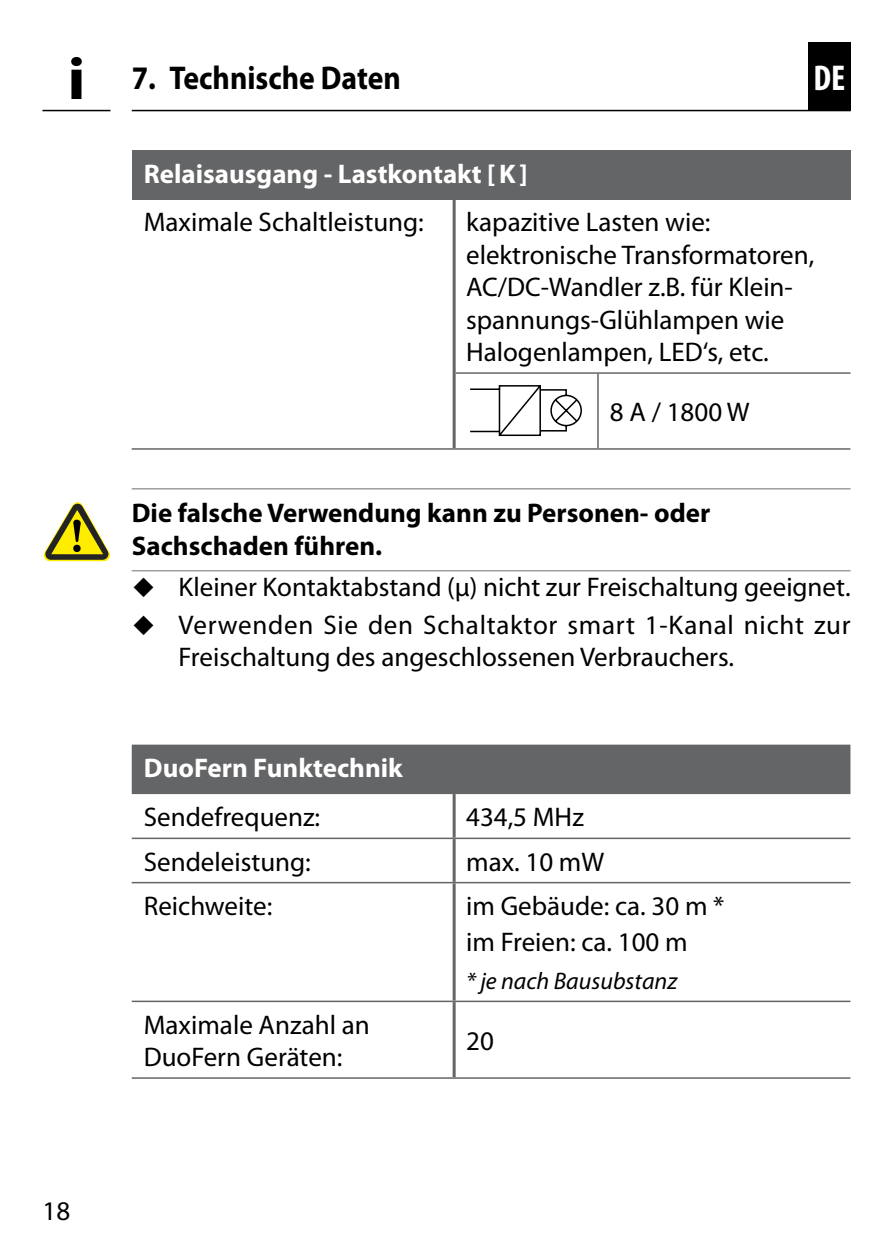
<style>
.page{position:relative;width:893px;height:1259px;background:#fff}
.page>*{position:absolute;margin:0;border:0;box-sizing:border-box;transform-origin:0 0}
.INFO-Icon{font:700 60px "Myriad Pro";color:#000;scale:1.1 1}
.t1{font:700 condensed 36px "Myriad Pro";color:#fff}
.Kapitel_ab_2_-_DE{font:700 33px "Myriad Pro";color:#000;scale:.9 1}
.Fließtext_-_DE{font:27px/32.4px "Myriad Pro";color:#000}
.Sicherheitshinweise{font:700 27px/32.4px "Myriad Pro";color:#000}
.Fließtext_-_DE-2{font:700 27px "Myriad Pro";color:#fff}
.Fußnote_-_DE{font:italic 24px "Myriad Pro";color:#000}
</style>
<div class="page">
<div style="left:808px;top:42px;width:42px;height:69px;background:#000"></div>
<div style="left:132px;top:150px;width:718px;height:50px;background:#646567"></div>
<hr style="left:598px;top:372px;width:252px;height:2px;background:#646567">
<hr style="left:598px;top:448px;width:252px;height:2px;background:#646567">
<hr style="left:456px;top:372px;width:142px;height:2px;background:#646567">
<hr style="left:454px;top:448px;width:144px;height:2px;background:#646567">
<hr style="left:597px;top:374px;width:2px;height:74px;background:#646567">
<hr style="left:453px;top:200px;width:3px;height:173px;background:#646567">
<hr style="left:453px;top:373px;width:3px;height:75px;background:#646567">
<hr style="left:132px;top:448px;width:322px;height:2px;background:#646567">
<svg style="left:470px;top:385px;width:112px;height:51px"></svg>
<hr style="left:132px;top:110px;width:719px;height:1px;background:#000">
<hr style="left:42px;top:110px;width:68px;height:1px;background:#000">
<svg style="left:44px;top:502px;width:66px;height:59px"></svg>
<hr style="left:132px;top:488px;width:719px;height:1px;background:#9c9e9f">
<hr style="left:132px;top:570px;width:719px;height:1px;background:#9c9e9f">
<div style="left:132px;top:744px;width:718px;height:50px;background:#646567"></div>
<hr style="left:453px;top:794px;width:3px;height:43px;background:#646567">
<hr style="left:454px;top:1000px;width:396px;height:2px;background:#646567">
<hr style="left:454px;top:1077px;width:396px;height:1px;background:#646567">
<hr style="left:453px;top:883px;width:3px;height:117px;background:#646567">
<hr style="left:453px;top:1002px;width:3px;height:75px;background:#646567">
<hr style="left:132px;top:1000px;width:322px;height:2px;background:#646567">
<hr style="left:132px;top:1077px;width:322px;height:1px;background:#646567">
<hr style="left:132px;top:882px;width:322px;height:1px;background:#646567">
<hr style="left:454px;top:882px;width:396px;height:1px;background:#646567">
<hr style="left:132px;top:837px;width:322px;height:2px;background:#646567">
<hr style="left:454px;top:837px;width:396px;height:2px;background:#646567">
<hr style="left:453px;top:839px;width:3px;height:43px;background:#646567">
<p class="INFO-Icon" style="left:67px;top:45px;width:18px">i</p>
<p class="Kapitel_ab_2_-_DE" style="left:132px;top:59px;width:301px">7. Technische Daten</p>
<h2 class="t1" style="left:813px;top:58px;width:33px">DE</h2>
<p class="Fließtext_-_DE-2" style="left:144px;top:158px;width:385px">Relaisausgang - Lastkontakt [K]</p>
<p class="Fließtext_-_DE" style="left:144px;top:207px;width:282px">Maximale Schaltleistung:</p>
<p class="Fließtext_-_DE" style="left:466px;top:207px;width:350px">kapazitive Lasten wie: elektronische Transformatoren,<br>AC/DC-Wandler z.B. für Klein&shy;spannungs-Glühlampen wie<br>Halogenlampen, LED‘s, etc.</p>
<p class="Fließtext_-_DE" style="left:610px;top:396px;width:141px">8 A / 1800 W</p>
<p class="Sicherheitshinweise" style="left:132px;top:497px;width:580px">Die falsche Verwendung kann zu Personen- oder<br>Sachschaden führen.</p>
<p class="Fließtext_-_DE" style="left:179px;top:571px;width:674px">Kleiner Kontaktabstand (μ) nicht zur Freischaltung geeignet.</p>
<p class="Fließtext_-_DE" style="left:179px;top:609px;width:674px">Verwenden Sie den Schaltaktor smart 1-Kanal nicht zur<br>Freischaltung des angeschlossenen Verbrauchers.</p>
<p class="Fließtext_-_DE-2" style="left:144px;top:752px;width:261px">DuoFern Funktechnik</p>
<p class="Fließtext_-_DE" style="left:144px;top:801px;width:178px">Sendefrequenz:</p>
<p class="Fließtext_-_DE" style="left:466px;top:801px;width:119px">434,5 MHz</p>
<p class="Fließtext_-_DE" style="left:144px;top:846px;width:169px">Sendeleistung:</p>
<p class="Fließtext_-_DE" style="left:466px;top:846px;width:140px">max. 10 mW</p>
<p class="Fließtext_-_DE" style="left:144px;top:890px;width:130px">Reichweite:</p>
<p class="Fließtext_-_DE" style="left:466px;top:890px;width:260px">im Gebäude: ca. 30 m *</p>
<p class="Fließtext_-_DE" style="left:466px;top:926px;width:223px">im Freien: ca. 100 m</p>
<p class="Fußnote_-_DE" style="left:466px;top:968px;width:213px">* je nach Bausubstanz</p>
<p class="Fließtext_-_DE" style="left:144px;top:1009px;width:228px">Maximale Anzahl an<br>DuoFern Geräten:</p>
<p class="Fließtext_-_DE" style="left:466px;top:1025px;width:29px">20</p>
<p class="Fließtext_-_DE" style="left:43px;top:1195px;width:29px">18</p>
</div>
